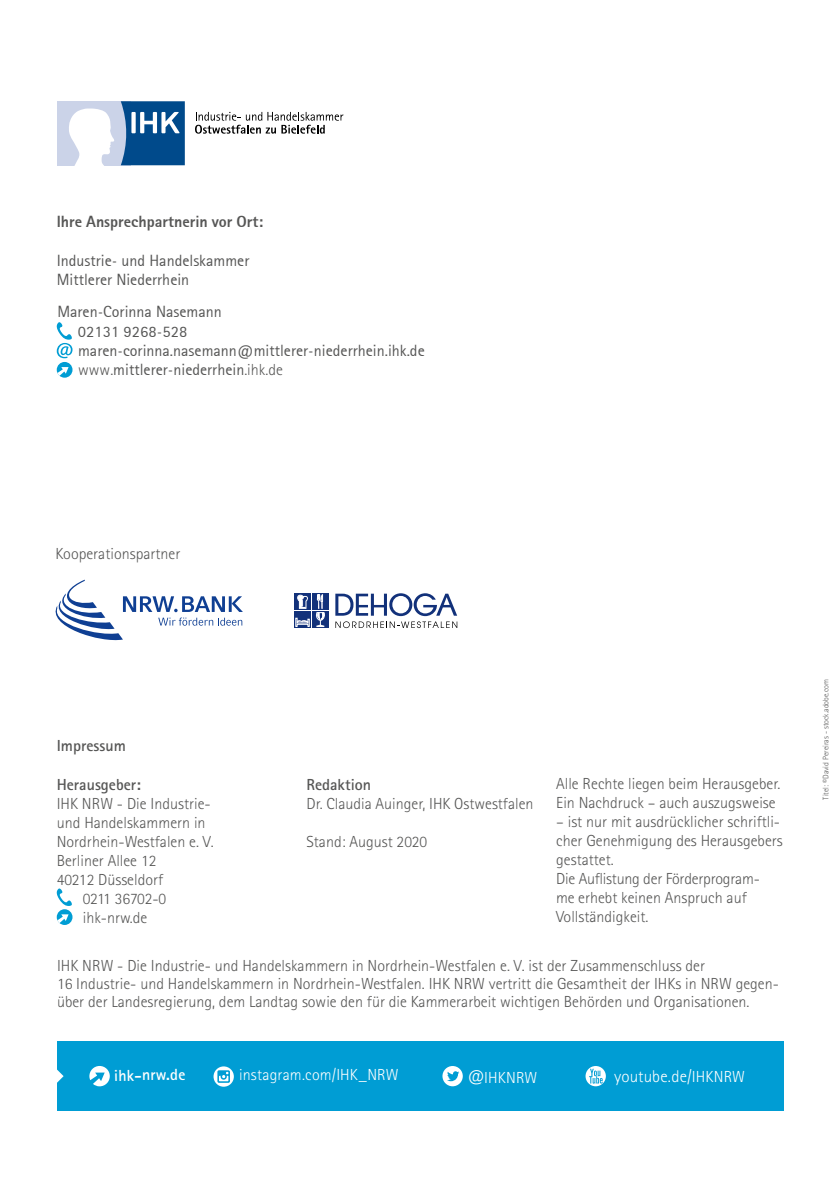
<style>
.page{position:relative;width:840px;height:1191px;background:#fff}
.page>*{position:absolute;margin:0;border:0;box-sizing:border-box;transform-origin:0 0}
.Social_Media_Text{font:300 17px "Rotis Sans Serif Std";letter-spacing:.005em;color:#fff}
.ohne_Raster_Fliesste{font:300 16px/19px "Rotis Sans Serif Std";color:#565655}
.ohne_Raster_Fliesste-2{font:16px/19px "IHK Rotis Sans";color:#565655}
.ohne_Raster_Fliesste-3{font:700 16px "AT Rotis Sans Serif";color:#565655}
.Social_Media_Text-2{font:300 16px "Rotis Sans Serif Std";letter-spacing:.005em;color:#fff}
.ohne_Raster_Fliesste-4{font:700 16px "IHK Rotis Sans";color:#565655}
.ohne_Raster_Fliesste-5{font:300 16px "Rotis Sans Serif Std";letter-spacing:-.02em;color:#565655}
.Titel_Subline{font:700 16px "AT Rotis Sans Serif";color:#fff}
.ohne_Raster_Fliesste-6{font:300 8px "Rotis Sans Serif Std";color:#565655}
.s1{font-family:"Rotis Sans Serif Std";font-weight:300}
.s2{font-size:20px}
.s3{font-size:16px}
</style>
<div class="page">
<div style="left:294px;top:593px;width:17px;height:17px;background:#12317a"></div>
<div style="left:312px;top:593px;width:16px;height:17px;background:#12317a"></div>
<div style="left:294px;top:611px;width:17px;height:17px;background:#12317a"></div>
<div style="left:312px;top:611px;width:16px;height:17px;background:#12317a"></div>
<svg style="left:295px;top:594px;width:30px;height:33px"></svg>
<svg style="left:335px;top:593px;width:122px;height:35px"></svg>
<div style="left:57px;top:1041px;width:725px;height:69px;background:#009dd4"></div>
<svg style="left:57px;top:1069px;width:7px;height:14px"></svg>
<div style="left:442px;top:1066px;width:20px;height:20px;background:#fff;border-radius:50%"></div>
<svg style="left:447px;top:1071px;width:12px;height:10px"></svg>
<svg style="left:89px;top:1066px;width:21px;height:20px"></svg>
<svg style="left:585px;top:1066px;width:20px;height:20px"></svg>
<svg style="left:588px;top:1068px;width:14px;height:15px"></svg>
<svg style="left:213px;top:1066px;width:21px;height:20px"></svg>
<svg style="left:217px;top:1070px;width:13px;height:12px"></svg>
<svg style="left:57px;top:888px;width:15px;height:18px"></svg>
<div style="left:57px;top:909px;width:15px;height:16px;background:#009dd4;border-radius:50%"></div>
<svg style="left:57px;top:914px;width:12px;height:9px"></svg>
<svg style="left:57px;top:322px;width:15px;height:36px"></svg>
<div style="left:57px;top:362px;width:15px;height:16px;background:#009dd4;border-radius:50%"></div>
<svg style="left:57px;top:367px;width:12px;height:9px"></svg>
<svg style="left:55px;top:579px;width:188px;height:62px"></svg>
<div style="left:57px;top:101px;width:73px;height:64px;background:#cbd3e8"></div>
<svg style="left:69px;top:108px;width:45px;height:57px"></svg>
<svg style="left:121px;top:101px;width:64px;height:64px;background:#2b689e"></svg>
<svg style="left:195px;top:112px;width:148px;height:22px"></svg>
<p class="ohne_Raster_Fliesste-4" style="left:57px;top:211px;width:208px">Ihre Ansprechpartnerin vor Ort:</p>
<p class="ohne_Raster_Fliesste-2" style="left:57px;top:250px;width:194px">Industrie- und Handelskammer<br>Mittlerer Niederrhein</p>
<p class="ohne_Raster_Fliesste-2" style="left:57px;top:301px;width:166px">Maren-Corinna Nasemann</p>
<p class="ohne_Raster_Fliesste-2" style="left:78px;top:322px;width:348px">02131 9268-528 maren-corinna.nasemann@mittlerer-niederrhein.ihk.de <span class="s1">www.</span>mittlerer-niederrhein<span class="s1">.ihk.de</span></p>
<p class="ohne_Raster_Fliesste" style="left:56px;top:544px;width:126px">Kooperationspartner</p>
<p class="ohne_Raster_Fliesste-3" style="left:57px;top:735px;width:71px">Impressum</p>
<p class="ohne_Raster_Fliesste-3" style="left:57px;top:774px;width:86px">Herausgeber:</p>
<p class="ohne_Raster_Fliesste" style="left:57px;top:794px;width:159px">IHK NRW - Die Industrie&shy;und Handelskammern in<br>Nordrhein-Westfalen e. V.</p>
<p class="ohne_Raster_Fliesste" style="left:57px;top:851px;width:101px">Berliner Allee 12</p>
<p class="ohne_Raster_Fliesste" style="left:57px;top:870px;width:108px">40212 Düsseldorf</p>
<p class="ohne_Raster_Fliesste-5" style="left:83px;top:889px;width:85px">0211 36702-0</p>
<p class="ohne_Raster_Fliesste" style="left:83px;top:908px;width:66px">ihk-nrw.de</p>
<p class="ohne_Raster_Fliesste-3" style="left:306px;top:774px;width:66px">Redaktion</p>
<p class="ohne_Raster_Fliesste" style="left:306px;top:794px;width:228px">Dr. Claudia Auinger, IHK Ostwestfalen</p>
<p class="ohne_Raster_Fliesste" style="left:306px;top:832px;width:122px">Stand: August 2020</p>
<p class="ohne_Raster_Fliesste" style="left:556px;top:774px;width:225px">Alle Rechte liegen beim Herausgeber.<br>Ein Nachdruck – auch auszugsweise</p>
<p class="ohne_Raster_Fliesste" style="left:556px;top:812px;width:228px">– ist nur mit ausdrücklicher schriftli&shy;cher Genehmigung des Herausgebers gestattet.<br>Die Auflistung der Förderprogram-<br>me erhebt keinen Anspruch auf<br>Vollständigkeit.</p>
<p class="ohne_Raster_Fliesste" style="left:57px;top:956px;width:723px;line-height:18px">IHK NRW - Die Industrie- und Handelskammern in Nordrhein-Westfalen e. V. ist der Zusammenschluss der<br>16 Industrie- und Handelskammern in Nordrhein-Westfalen. IHK NRW vertritt die Gesamtheit der IHKs in NRW gegen&shy;über der Landesregierung, dem Landtag sowie den für die Kammerarbeit wichtigen Behörden und Organisationen.</p>
<p class="Titel_Subline" style="left:114px;top:1065px;width:73px;rotate:-1deg">ihk-nrw.de</p>
<p class="Social_Media_Text-2" style="left:239px;top:1066px;width:161px">instagram.com/IHK_NRW</p>
<p class="Social_Media_Text-2" style="left:468px;top:1068px;width:71px"><span class="s2">@</span>IHKNRW</p>
<p class="Social_Media_Text" style="left:613px;top:1066px;width:132px">youtube.de/<span class="s3">IHKNRW</span></p>
<p class="ohne_Raster_Fliesste-6" style="left:820px;top:799px;width:122px;rotate:-90deg">Titel: ©David Pereiras - stock.adobe.com</p>
</div>
